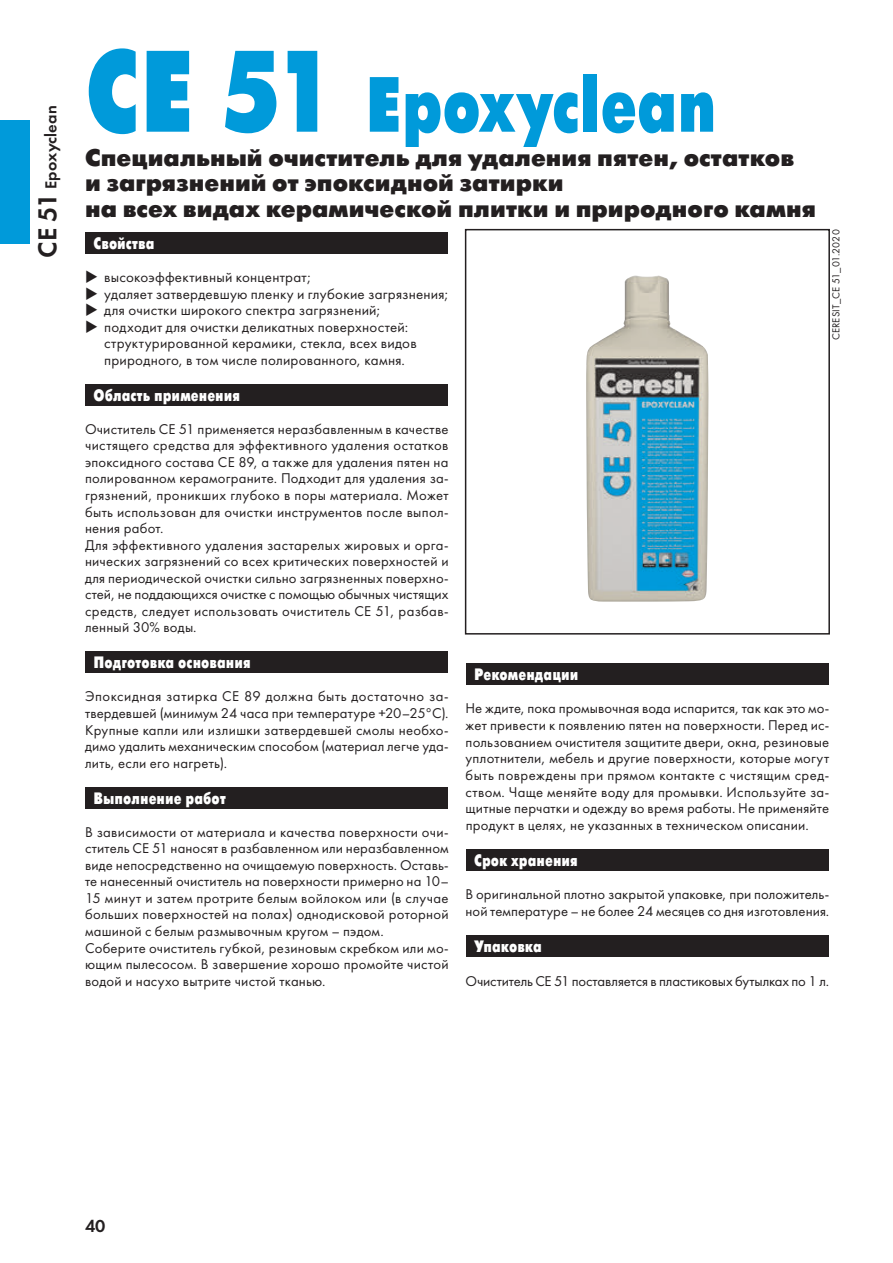
<style>
.page{position:relative;width:893px;height:1263px;background:#fff}
.page>*{position:absolute;margin:0;border:0;box-sizing:border-box;transform-origin:0 0}
.t1{font:78px "Futura Futuris Cond Extra Bold C";letter-spacing:-.01em;color:#009ada}
.t2{font:24px/25.5px "Futura Futuris Black C";color:#231f20}
.t3{font:18px "Futura Demi C";color:#231f20}
.t4{font:16.5px "Futura Futuris Cond Extra Bold C";color:#fff}
.t5{font:16.5px "Futura Demi C";letter-spacing:.005em;color:#231f20}
.t6{font:15px/16.5px "Futura Book C";letter-spacing:.015em;color:#231f20}
.t7{font:14.7px/16.5px "Futura Book C";letter-spacing:.015em;color:#231f20}
.t8{font:14.7px "Futura Book C";letter-spacing:-.01em;color:#231f20}
.t9{font:10.5px "Futura Book C";letter-spacing:.015em;color:#231f20}
.s1{font-size:27px}
.s2{font-size:115.5px}
</style>
<div class="page">
<div style="left:0;top:120px;width:30px;height:123px;background:#009ada"></div>
<div style="left:85px;top:232px;width:363px;height:22px;background:#231f20"></div>
<div style="left:85px;top:384px;width:363px;height:22px;background:#231f20"></div>
<div style="left:85px;top:651px;width:363px;height:22px;background:#231f20"></div>
<div style="left:85px;top:787px;width:363px;height:22px;background:#231f20"></div>
<div style="left:466px;top:663px;width:362px;height:22px;background:#231f20"></div>
<div style="left:466px;top:849px;width:362px;height:22px;background:#231f20"></div>
<div style="left:466px;top:935px;width:362px;height:22px;background:#231f20"></div>
<img style="left:586px;top:275px;width:122px;height:327px">
<div style="left:465px;top:229px;width:365px;height:405px;border:2px solid #231f20"></div>
<p class="t5" style="left:41px;top:258px;width:154px;rotate:-90deg"><span class="s1">CE 51</span> Epoxyclean</p>
<h1 class="t1" style="left:85px;top:62px;width:633px"><span class="s2">CE 51</span> Epoxyclean</h1>
<h2 class="t2" style="left:85px;top:145px;width:733px">Специальный очиститель для удаления пятен, остатков<br>и загрязнений от эпоксидной затирки<br>на всех видах керамической плитки и природного камня</h2>
<p class="t4" style="left:94px;top:234px;width:62px">Свойства</p>
<p class="t6" style="left:104px;top:269px;width:346px">высокоэффективный концентрат;<br>удаляет затвердевшую пленку и глубокие загрязнения; для очистки широкого спектра загрязнений;<br>подходит для очистки деликатных поверхностей: структурированной керамики, стекла, всех видов природного, в том числе полированного, камня.</p>
<p class="t4" style="left:94px;top:386px;width:148px">Область применения</p>
<p class="t7" style="left:85px;top:421px;width:365px">Очиститель CE 51 применяется неразбавленным в качестве чистящего средства для эффективного удаления остатков эпоксидного состава CE 89, а также для удаления пятен на полированном керамограните. Подходит для удаления за&shy;грязнений, проникших глубоко в поры материала. Может быть использован для очистки инструментов после выпол&shy;нения работ.<br>Для эффективного удаления застарелых жировых и орга&shy;нических загрязнений со всех критических поверхностей и для периодической очистки сильно загрязненных поверхно&shy;стей, не поддающихся очистке с помощью обычных чистящих средств, следует использовать очиститель CE 51, разбав&shy;ленный 30% воды.</p>
<p class="t4" style="left:94px;top:654px;width:159px">Подготовка основания</p>
<p class="t7" style="left:85px;top:688px;width:365px;text-align:justify">Эпоксидная затирка CE 89 должна быть достаточно за&shy;твердевшей (минимум 24 часа при температуре +20–25°C).<br>Крупные капли или излишки затвердевшей смолы необхо&shy;димо удалить механическим способом (материал легче уда&shy;лить, если его нагреть).</p>
<p class="t4" style="left:94px;top:789px;width:134px">Выполнение работ</p>
<p class="t7" style="left:85px;top:824px;width:365px">В зависимости от материала и качества поверхности очи&shy;ститель CE 51 наносят в разбавленном или неразбавленном виде непосредственно на очищаемую поверхность. Оставь&shy;те нанесенный очиститель на поверхности примерно на 10– 15 минут и затем протрите белым войлоком или (в случае больших поверхностей на полах) однодисковой роторной машиной с белым размывочным кругом – пэдом.<br>Соберите очиститель губкой, резиновым скребком или мо&shy;ющим пылесосом. В завершение хорошо промойте чистой водой и насухо вытрите чистой тканью.</p>
<p class="t9" style="left:830px;top:340px;width:112px;rotate:-90deg">CERESIT_CE 51_01.2020</p>
<p class="t4" style="left:474px;top:665px;width:106px">Рекомендации</p>
<p class="t7" style="left:466px;top:700px;width:365px;text-align:justify">Не ждите, пока промывочная вода испарится, так как это мо&shy;жет привести к появлению пятен на поверхности. Перед ис&shy;пользованием очистителя защитите двери, окна, резиновые уплотнители, мебель и другие поверхности, которые могут быть повреждены при прямом контакте с чистящим сред&shy;ством. Чаще меняйте воду для промывки. Используйте за&shy;щитные перчатки и одежду во время работы. Не применяйте продукт в целях, не указанных в техническом описании.</p>
<p class="t4" style="left:474px;top:851px;width:105px">Срок хранения</p>
<p class="t7" style="left:466px;top:886px;width:365px">В оригинальной плотно закрытой упаковке, при положитель&shy;ной температуре – не более 24 месяцев со дня изготовления.</p>
<p class="t4" style="left:474px;top:938px;width:69px">Упаковка</p>
<p class="t8" style="left:466px;top:973px;width:365px">Очиститель СЕ 51 поставляется в пластиковых бутылках по 1 л.</p>
<p class="t3" style="left:85px;top:1215px;width:22px">40</p>
</div>
